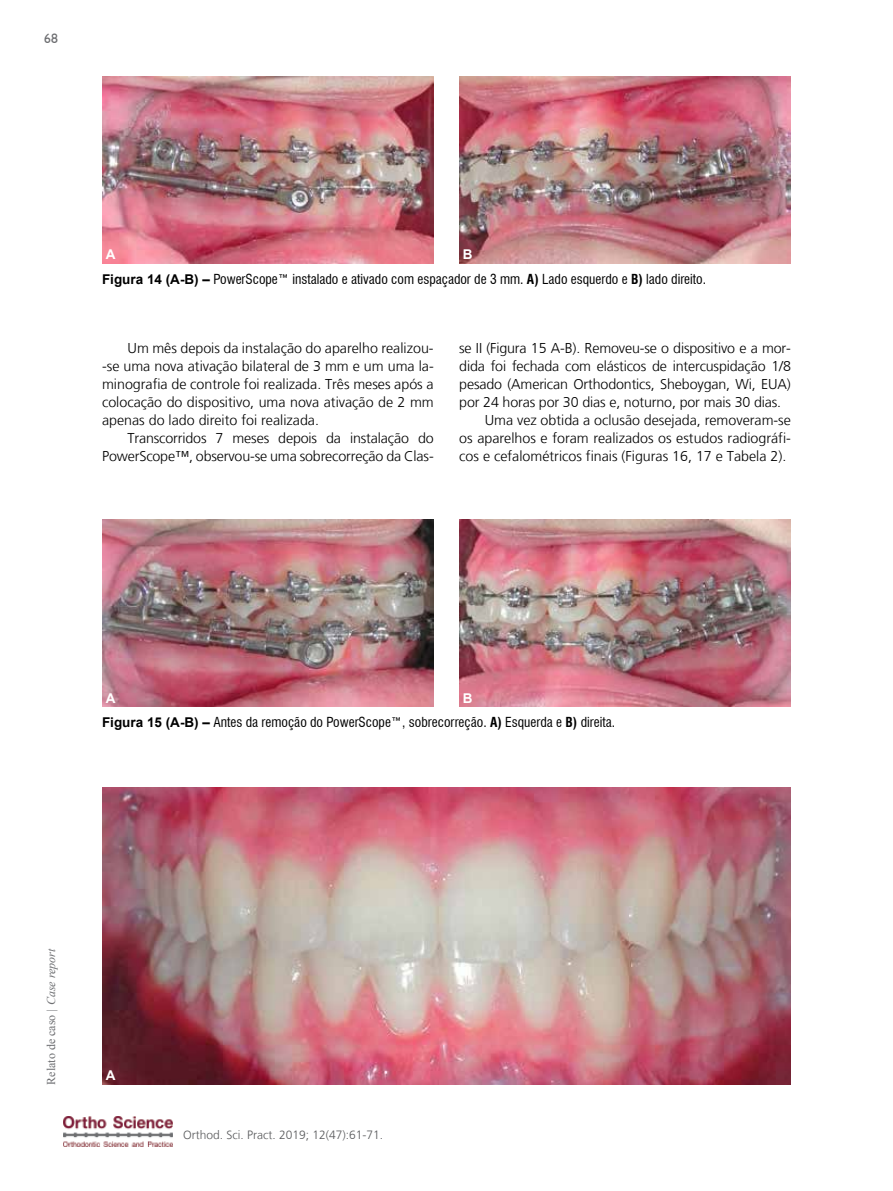
<style>
.page{position:relative;width:893px;height:1191px;background:#fff}
.page>*{position:absolute;margin:0;border:0;box-sizing:border-box;transform-origin:0 0}
.t1{font:300 14.25px/18px "Frutiger LT";letter-spacing:-.01em;color:#000;text-align:justify}
.t2{font:condensed 13.5px "Swiss 721 BT";color:#000}
.t3{font:700 13.5px "Arial";color:#fff}
.t4{font:13.5px "Humanist 521 BT";color:#6d6e71}
.t5{font:300 12px "Frutiger LT";color:#58595b}
.t6{font:12px "Times New Roman";color:#6d6e71}
.s1{font-family:"Arial";font-weight:700;font-stretch:normal}
.s2{font-weight:700}
.s3{font-style:italic}
</style>
<div class="page">
<img style="left:64px;top:1116px;width:109px;height:30px">
<img style="left:102px;top:77px;width:332px;height:186px">
<img style="left:459px;top:77px;width:332px;height:186px">
<img style="left:102px;top:519px;width:332px;height:187px">
<img style="left:459px;top:519px;width:332px;height:187px">
<img style="left:102px;top:787px;width:689px;height:297px">
<p class="t4" style="left:44px;top:30px;width:15px">68</p>
<p class="t3" style="left:106px;top:246px;width:11px">A</p>
<p class="t3" style="left:463px;top:246px;width:11px">B</p>
<p class="t2" style="left:102px;top:271px;width:606px"><span class="s1">Figura 14 (A-B) –</span> PowerScope™ instalado e ativado com espaçador de 3 mm. <span class="s2">A)</span> Lado esquerdo e <span class="s2">B)</span> lado direito.</p>
<p class="t1" style="left:102px;top:339px;width:333px;text-indent:26px">Um mês depois da instalação do aparelho realizou--se uma nova ativação bilateral de 3 mm e um uma la&shy;minografia de controle foi realizada. Três meses após a colocação do dispositivo, uma nova ativação de 2 mm apenas do lado direito foi realizada.</p>
<p class="t1" style="left:102px;top:429px;width:333px;text-align:right">Transcorridos 7 meses depois da instalação do<br>PowerScope™, observou-se uma sobrecorreção da Clas-</p>
<p class="t1" style="left:459px;top:339px;width:333px">se II (Figura 15 A-B). Removeu-se o dispositivo e a mor-</p>
<p class="t1" style="left:459px;top:357px;width:333px">dida foi fechada com elásticos de intercuspidação 1/8</p>
<p class="t1" style="left:459px;top:375px;width:333px">pesado (American Orthodontics, Sheboygan, Wi, EUA)</p>
<p class="t1" style="left:459px;top:393px;width:323px">por 24 horas por 30 dias e, noturno, por mais 30 dias.</p>
<p class="t1" style="left:485px;top:411px;width:308px">Uma vez obtida a oclusão desejada, removeram-se</p>
<p class="t1" style="left:459px;top:429px;width:333px">os aparelhos e foram realizados os estudos radiográfi-</p>
<p class="t1" style="left:459px;top:447px;width:329px">cos e cefalométricos finais (Figuras 16, 17 e Tabela 2).</p>
<p class="t3" style="left:106px;top:689px;width:11px">A</p>
<p class="t3" style="left:463px;top:689px;width:11px">B</p>
<p class="t2" style="left:102px;top:714px;width:515px"><span class="s1">Figura 15 (A-B) –</span> Antes da remoção do PowerScope™, sobrecorreção. <span class="s2">A)</span> Esquerda e <span class="s2">B)</span> direita.</p>
<p class="t6" style="left:43px;top:1084px;width:138px;rotate:-90deg">Relato de caso <span class="s3">| Case report</span></p>
<p class="t3" style="left:106px;top:1066px;width:11px">A</p>
<p class="t5" style="left:183px;top:1127px;width:202px">Orthod. Sci. Pract. 2019; 12(47):61-71.</p>
</div>
